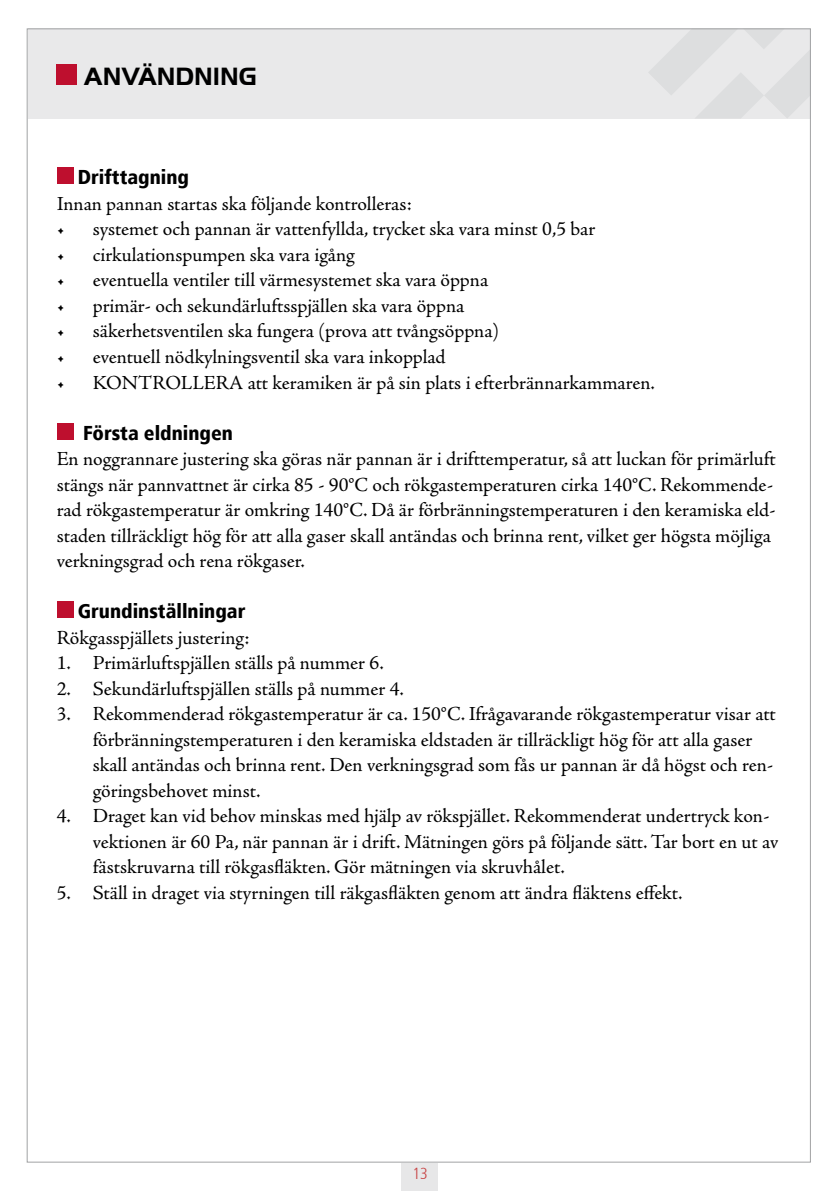
<style>
.page{position:relative;width:840px;height:1191px;background:#fff}
.page>*{position:absolute;margin:0;border:0;box-sizing:border-box;transform-origin:0 0}
.t1{font:700 26px "Handel Gothic LT";color:#000}
.t2{font:20px/25.6px "Adobe Jenson Pro";color:#000}
.t3{font:900 condensed 20px "Frutiger";color:#000}
.t4{font:300 condensed 16px "Frutiger";color:#c74041}
</style>
<div class="page">
<div style="left:401px;top:1163px;width:37px;height:28px;background:#e7e7e8"></div>
<div style="left:28px;top:28px;width:782px;height:91px;background:#e9e9ea"></div>
<svg style="left:649px;top:30px;width:159px;height:88px"></svg>
<div style="left:57px;top:65px;width:20px;height:20px;background:#be0f2e"></div>
<div style="left:57px;top:168px;width:16px;height:16px;background:#be0f2e"></div>
<div style="left:57px;top:423px;width:16px;height:16px;background:#be0f2e"></div>
<div style="left:57px;top:601px;width:16px;height:17px;background:#be0f2e"></div>
<h1 class="t1" style="left:84px;top:61px;width:174px">ANVÄNDNING</h1>
<p class="t3" style="left:78px;top:165px;width:113px">Drifttagning</p>
<p class="t2" style="left:57px;top:191px;width:356px">Innan pannan startas ska följande kontrolleras:</p>
<p class="t2" style="left:57px;top:217px;width:540px">• systemet och pannan är vattenfyllda, trycket ska vara minst 0,5 bar</p>
<p class="t2" style="left:57px;top:242px;width:299px">• cirkulationspumpen ska vara igång</p>
<p class="t2" style="left:57px;top:268px;width:432px">• eventuella ventiler till värmesystemet ska vara öppna</p>
<p class="t2" style="left:57px;top:293px;width:409px">• primär- och sekundärluftsspjällen ska vara öppna</p>
<p class="t2" style="left:57px;top:319px;width:444px">• säkerhetsventilen ska fungera (prova att tvångsöppna)</p>
<p class="t2" style="left:57px;top:344px;width:390px">• eventuell nödkylningsventil ska vara inkopplad</p>
<p class="t2" style="left:57px;top:370px;width:599px">• KONTROLLERA att keramiken är på sin plats i efterbrännarkammaren.</p>
<p class="t3" style="left:83px;top:420px;width:151px">Första eldningen</p>
<p class="t2" style="left:57px;top:446px;width:720px">En noggrannare justering ska göras när pannan är i drifttemperatur, så att luckan för primärluft stängs när pannvattnet är cirka 85 - 90°C och rökgastemperaturen cirka 140°C. Rekommende&shy;rad rökgastemperatur är omkring 140°C. Då är förbränningstemperaturen i den keramiska eld&shy;staden tillräckligt hög för att alla gaser skall antändas och brinna rent, vilket ger högsta möjliga verkningsgrad och rena rökgaser.</p>
<p class="t3" style="left:78px;top:599px;width:169px">Grundinställningar</p>
<p class="t2" style="left:57px;top:625px;width:194px">Rökgasspjällets justering:</p>
<p class="t2" style="left:57px;top:650px;width:328px">1. Primärluftspjällen ställs på nummer 6.</p>
<p class="t2" style="left:57px;top:676px;width:348px">2. Sekundärluftspjällen ställs på nummer 4.</p>
<p class="t2" style="left:93px;top:701px;width:684px;text-indent:-36px">3. Rekommenderad rökgastemperatur är ca. 150°C. Ifrågavarande rökgastemperatur visar att förbränningstemperaturen i den keramiska eldstaden är tillräckligt hög för att alla gaser skall antändas och brinna rent. Den verkningsgrad som fås ur pannan är då högst och ren&shy;göringsbehovet minst.</p>
<p class="t2" style="left:93px;top:803px;width:686px;text-indent:-36px">4. Draget kan vid behov minskas med hjälp av rökspjället. Rekommenderat undertryck kon&shy;vektionen är 60 Pa, när pannan är i drift. Mätningen görs på följande sätt. Tar bort en ut av fästskruvarna till rökgasfläkten. Gör mätningen via skruvhålet.</p>
<p class="t2" style="left:57px;top:880px;width:627px">5. Ställ in draget via styrningen till räkgasfläkten genom att ändra fläktens effekt.</p>
<p class="t4" style="left:412px;top:1164px;width:17px">13</p>
</div>
